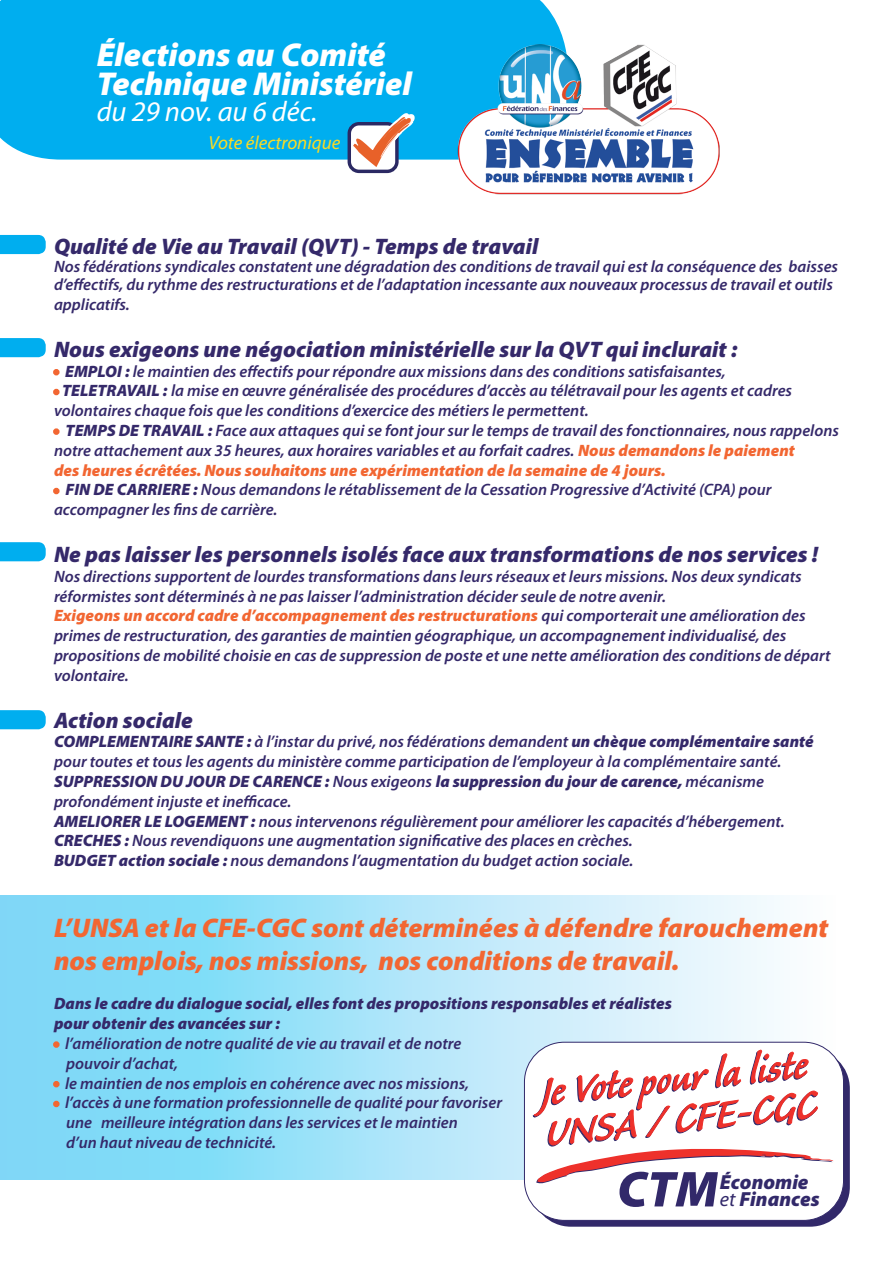
<style>
.page{position:relative;width:893px;height:1263px;background:#fff}
.page>*{position:absolute;margin:0;border:0;box-sizing:border-box;transform-origin:0 0}
.t1{font:italic 900 50.85px "Myriad Pro";color:#32296a}
.t2{font:49.95px/41px "Caliban Std";color:#ee312b}
.t3{font:italic 900 33.15px/29.7px "Myriad Pro";color:#fff}
.t4{font:italic 28.5px "Myriad Pro";color:#fff}
.t5{font:italic 900 27px/32.4px "Myriad Pro";color:#f26632}
.heading_5{font:italic 900 22.5px "Myriad Pro";color:#35296a}
.Default{font:italic 900 22.5px "Myriad Pro";color:#35296a}
.heading_6{font:italic 900 22.5px "Myriad Pro";color:#35296a}
.t6{font:italic 900 20.4px/17.5px "Myriad Pro";color:#32296a}
.t7{font:italic 18.9px "Myriad Pro";color:#fadb24}
.heading_6-2{font:italic 600 16.5px/19.8px "Myriad Pro";color:#35296a}
.t8{font:italic 900 16.5px/19.8px "Myriad Pro";color:#35296a}
.heading_5-2{font:italic 600 16.5px/19.8px "Myriad Pro";color:#35296a}
.No_Spacing{font:italic 600 16.5px/19.8px "Myriad Pro";color:#35296a}
.s1{font-weight:400;font-style:normal;color:#f26632}
.s2{font-weight:900}
.s3{font-weight:900;color:#f26632}
.s4{font-weight:600}
.s5{font-weight:400}
</style>
<div class="page">
<svg style="left:0;top:895px;width:839px;height:284px"></svg>
<svg style="left:0;top:235px;width:46px;height:19px"></svg>
<svg style="left:0;top:338px;width:46px;height:19px"></svg>
<div style="left:53px;top:369px;width:7px;height:6px;border:3px solid #f26632;border-radius:50%"></div>
<div style="left:53px;top:389px;width:7px;height:6px;border:3px solid #f26632;border-radius:50%"></div>
<div style="left:53px;top:428px;width:7px;height:7px;border:3px solid #f26632;border-radius:50%"></div>
<div style="left:53px;top:488px;width:7px;height:6px;border:3px solid #f26632;border-radius:50%"></div>
<div style="left:53px;top:1041px;width:7px;height:7px;border:3px solid #f26632;border-radius:50%"></div>
<div style="left:53px;top:1081px;width:7px;height:6px;border:3px solid #f26632;border-radius:50%"></div>
<div style="left:53px;top:1101px;width:7px;height:6px;border:3px solid #f26632;border-radius:50%"></div>
<div style="left:0;top:0;width:565px;height:160px;background:#00aeef"></div>
<img style="left:454px;top:43px;width:266px;height:152px">
<svg style="left:243px;top:111px;width:177px;height:63px"></svg>
<svg style="left:0;top:542px;width:46px;height:19px"></svg>
<svg style="left:0;top:710px;width:46px;height:19px"></svg>
<div style="left:531px;top:1049px;width:319px;height:178px;background:#32296a;border-radius:40px"></div>
<div style="left:524px;top:1042px;width:319px;height:178px;background:#fff;border-radius:40px"></div>
<div style="left:524px;top:1042px;width:320px;height:179px;border:1px solid #32296a;border-radius:40px"></div>
<svg style="left:533px;top:1049px;width:300px;height:135px"></svg>
<p class="t3" style="left:97px;top:40px;width:317px">Élections au Comité<br>Technique Ministériel</p>
<p class="t4" style="left:97px;top:97px;width:222px">du 29 nov. au 6 déc.</p>
<p class="t7" style="left:208px;top:132px;width:133px">Vote électronique</p>
<p class="heading_5" style="left:54px;top:234px;width:486px">Qualité de Vie au Travail (QVT) - Temps de travail</p>
<p class="heading_6-2" style="left:54px;top:258px;width:786px;line-height:18px">Nos fédérations syndicales constatent une dégradation des conditions de travail qui est la conséquence des baisses d’effectifs, du rythme des restructurations et de l’adaptation incessante aux nouveaux processus de travail et outils</p>
<p class="heading_6-2" style="left:54px;top:295px;width:77px">applicatifs.</p>
<p class="Default" style="left:54px;top:337px;width:685px">Nous exigeons une négociation ministérielle sur la QVT qui inclurait :</p>
<p class="heading_6-2" style="left:54px;top:361px;width:673px"><span class="s1">•</span> <span class="s2">EMPLOI :</span> le maintien des effectifs pour répondre aux missions dans des conditions satisfaisantes,</p>
<p class="heading_6-2" style="left:54px;top:381px;width:740px"><span class="s1">•</span> <span class="s2">TELETRAVAIL :</span> la mise en œuvre généralisée des procédures d’accès au télétravail pour les agents et cadres volontaires chaque fois que les conditions d’exercice des métiers le permettent.</p>
<p class="heading_6-2" style="left:54px;top:421px;width:786px"><span class="s1">•</span> <span class="s2">TEMPS DE TRAVAIL :</span> Face aux attaques qui se font jour sur le temps de travail des fonctionnaires, nous rappelons notre attachement aux 35 heures, aux horaires variables et au forfait cadres. <span class="s3">Nous demandons le paiement<br>des heures écrêtées. Nous souhaitons une expérimentation de la semaine de 4 jours.</span></p>
<p class="No_Spacing" style="left:54px;top:480px;width:719px"><span class="s1">•</span> <span class="s2">FIN DE CARRIERE :</span> Nous demandons le rétablissement de la Cessation Progressive d’Activité (CPA) pour accompagner les fins de carrière.</p>
<p class="heading_5" style="left:54px;top:542px;width:766px">Ne pas laisser les personnels isolés face aux transformations de nos services !</p>
<p class="heading_5-2" style="left:54px;top:567px;width:749px">Nos directions supportent de lourdes transformations dans leurs réseaux et leurs missions. Nos deux syndicats réformistes sont déterminés à ne pas laisser l’administration décider seule de notre avenir.</p>
<p class="heading_6-2" style="left:54px;top:606px;width:778px"><span class="s3">Exigeons un accord cadre d’accompagnement des restructurations</span> qui comporterait une amélioration des primes de restructuration, des garanties de maintien géographique, un accompagnement individualisé, des propositions de mobilité choisie en cas de suppression de poste et une nette amélioration des conditions de départ volontaire.</p>
<p class="heading_6" style="left:54px;top:707px;width:141px">Action sociale</p>
<p class="heading_6-2" style="left:54px;top:732px;width:761px"><span class="s2">COMPLEMENTAIRE SANTE :</span> à l’instar du privé, nos fédérations demandent <span class="s2">un chèque complémentaire santé </span>pour toutes et tous les agents du ministère comme participation de l’employeur à la complémentaire santé.</p>
<p class="t8" style="left:54px;top:772px;width:712px">SUPPRESSION DU JOUR DE CARENCE : <span class="s4">Nous exigeons</span> la suppression du jour de carence, <span class="s4">mécanisme profondément injuste et inefficace.</span></p>
<p class="heading_6-2" style="left:54px;top:811px;width:732px"><span class="s2">AMELIORER LE LOGEMENT :</span> nous intervenons régulièrement pour améliorer les capacités d’hébergement.</p>
<p class="heading_6-2" style="left:54px;top:831px;width:580px"><span class="s2">CRECHES :</span> Nous revendiquons une augmentation significative des places en crèches.</p>
<p class="heading_6-2" style="left:54px;top:851px;width:581px"><span class="s2">BUDGET action sociale :</span> nous demandons l’augmentation du budget action sociale.</p>
<p class="t5" style="left:54px;top:912px;width:776px">L’UNSA et la CFE-CGC sont déterminées à défendre farouchement nos emplois, nos missions, nos conditions de travail.</p>
<p class="t8" style="left:54px;top:994px;width:619px">Dans le cadre du dialogue social, elles font des propositions responsables et réalistes pour obtenir des avancées sur :</p>
<p class="heading_6-2" style="left:66px;top:1034px;width:397px;text-indent:-12px"><span class="s1">•</span> l’amélioration de notre qualité de vie au travail et de notre pouvoir d’achat,</p>
<p class="heading_6-2" style="left:54px;top:1073px;width:417px"><span class="s1">•</span> le maintien de nos emplois en cohérence avec nos missions,</p>
<p class="heading_6-2" style="left:66px;top:1093px;width:438px;text-indent:-12px"><span class="s1">•</span> l’accès à une formation professionnelle de qualité pour favoriser une meilleure intégration dans les services et le maintien<br>d’un haut niveau de technicité.</p>
<h2 class="t2" style="left:540px;top:1073px;width:274px;rotate:-6deg">Je Vote pour la liste<br>UNSA / CFE-CGC</h2>
<h1 class="t1" style="left:617px;top:1161px;width:103px">CTM</h1>
<p class="t6" style="left:720px;top:1173px;width:101px">Économie <span class="s5">et</span> Finances</p>
</div>
